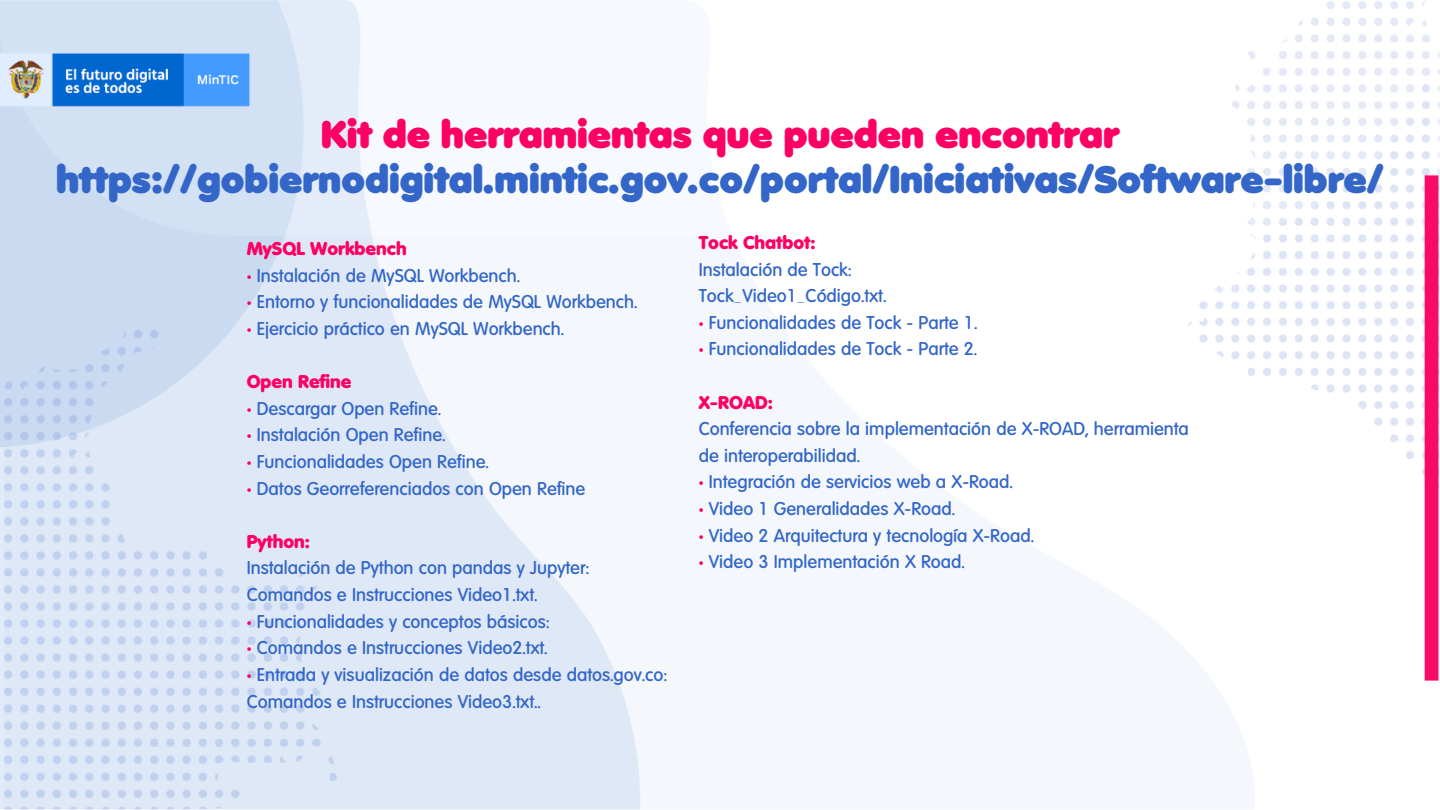
<style>
.page{position:relative;width:1440px;height:810px;background:#fff}
.page>*{position:absolute;margin:0;border:0;box-sizing:border-box;transform-origin:0 0}
.t1{font:900 37.5px "Volkswagen Serial";color:#3366c8}
.t2{font:900 37.5px "Volkswagen Serial";color:#fd0064}
.t3{font:500 18px/26.6px "Volkswagen Serial";color:#3366c8}
.t4{font:800 18px "Volkswagen Serial";color:#fd0064}
.s1{font-weight:800;color:#fd0064}
</style>
<div class="page">
<img style="left:0;top:0;width:1440px;height:810px">
<h1 class="t2" style="left:321px;top:110px;width:799px">Kit de herramientas que pueden encontrar</h1>
<h1 class="t1" style="left:56px;top:155px;width:1329px">https://gobiernodigital.mintic.gov.co/portal/Iniciativas/Software-libre/</h1>
<p class="t4" style="left:247px;top:237px;width:162px">MySQL Workbench</p>
<p class="t3" style="left:247px;top:262px;width:275px"><span class="s1">•</span> Instalación de MySQL Workbench.</p>
<p class="t3" style="left:247px;top:288px;width:392px"><span class="s1">•</span> Entorno y funcionalidades de MySQL Workbench.</p>
<p class="t3" style="left:247px;top:315px;width:319px"><span class="s1">•</span> Ejercicio práctico en MySQL Workbench.</p>
<p class="t4" style="left:247px;top:370px;width:106px">Open Refine</p>
<p class="t3" style="left:247px;top:395px;width:196px"><span class="s1">•</span> Descargar Open Refine.</p>
<p class="t3" style="left:247px;top:422px;width:200px"><span class="s1">•</span> Instalación Open Refine.</p>
<p class="t3" style="left:247px;top:448px;width:244px"><span class="s1">•</span> Funcionalidades Open Refine.</p>
<p class="t3" style="left:247px;top:475px;width:340px"><span class="s1">•</span> Datos Georreferenciados con Open Refine</p>
<p class="t4" style="left:247px;top:530px;width:65px">Python:</p>
<p class="t3" style="left:247px;top:555px;width:344px">Instalación de Python con pandas y Jupyter:<br>Comandos e Instrucciones Video1.txt.</p>
<p class="t3" style="left:247px;top:608px;width:305px"><span class="s1">•</span> Funcionalidades y conceptos básicos:</p>
<p class="t3" style="left:247px;top:635px;width:302px"><span class="s1">•</span> Comandos e Instrucciones Video2.txt.</p>
<p class="t3" style="left:247px;top:661px;width:422px"><span class="s1">•</span> Entrada y visualización de datos desde datos.gov.co:<br>Comandos e Instrucciones Video3.txt..</p>
<p class="t4" style="left:699px;top:231px;width:118px">Tock Chatbot:</p>
<p class="t3" style="left:699px;top:256px;width:189px">Instalación de Tock:<br>Tock_Video1_Código.txt.</p>
<p class="t3" style="left:699px;top:309px;width:280px"><span class="s1">•</span> Funcionalidades de Tock - Parte 1.</p>
<p class="t3" style="left:699px;top:336px;width:280px"><span class="s1">•</span> Funcionalidades de Tock - Parte 2.</p>
<p class="t4" style="left:699px;top:391px;width:76px">X-ROAD:</p>
<p class="t3" style="left:699px;top:416px;width:492px">Conferencia sobre la implementación de X-ROAD, herramienta de interoperabilidad.</p>
<p class="t3" style="left:699px;top:469px;width:316px"><span class="s1">•</span> Integración de servicios web a X-Road.</p>
<p class="t3" style="left:699px;top:495px;width:258px"><span class="s1">•</span> Video 1 Generalidades X-Road.</p>
<p class="t3" style="left:699px;top:522px;width:337px"><span class="s1">•</span> Video 2 Arquitectura y tecnología X-Road.</p>
<p class="t3" style="left:699px;top:549px;width:268px"><span class="s1">•</span> Video 3 Implementación X Road.</p>
</div>
